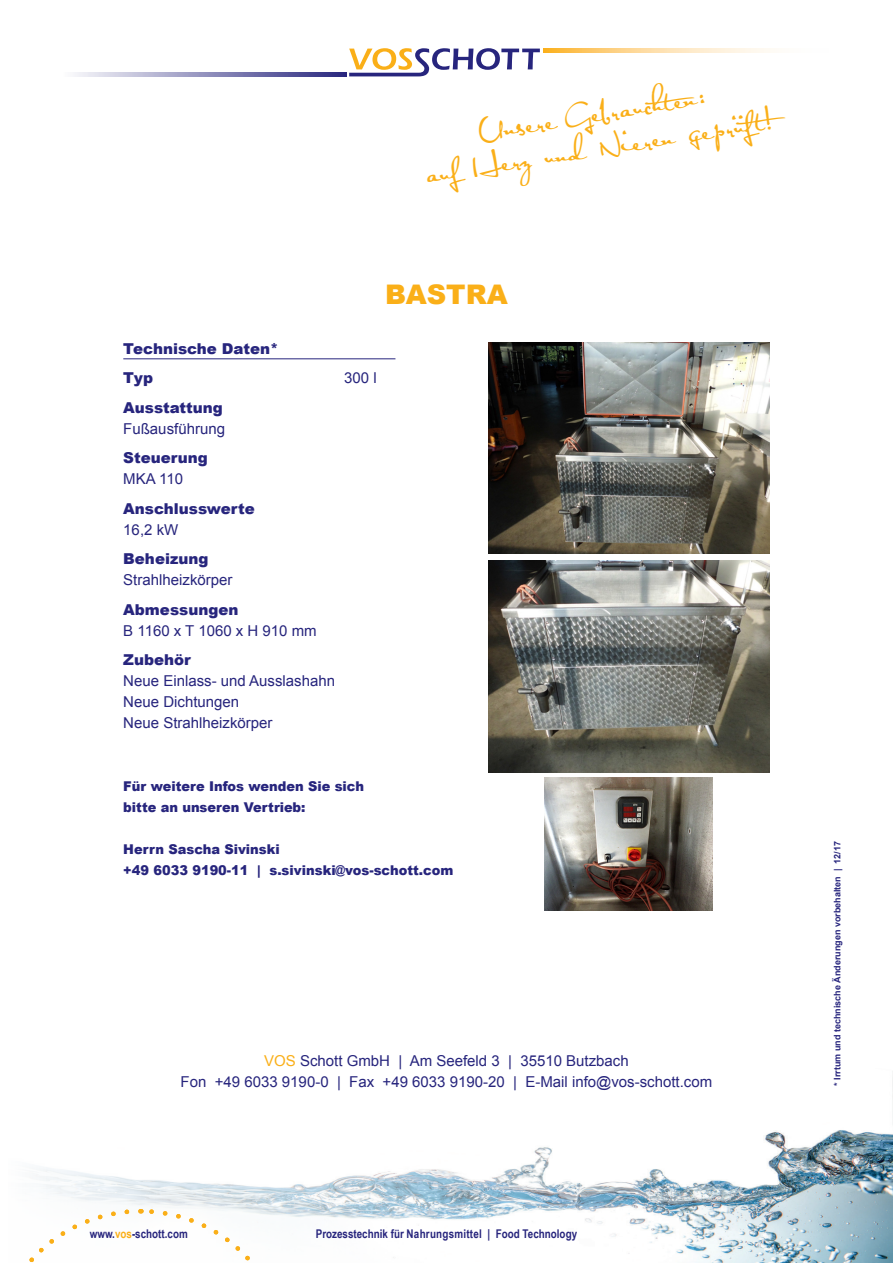
<style>
.page{position:relative;width:893px;height:1263px;background:#fff}
.page>*{position:absolute;margin:0;border:0;box-sizing:border-box;transform-origin:0 0}
.Headline-28pt-links{font:27px "Satisfaction";color:#faaf18}
.Headline-28pt-links-2{font:900 27px "Arial";color:#faaf18}
.Tabelle-Body{font:15px "Arial";color:#27257d}
.Tabelle-Headline{font:900 15px "Arial";color:#27257d}
.Tabelle-Body-Linie{font:900 15px "Arial";color:#27257d}
.Tabelle-Headline-2{font:15px "Arial";color:#27257d}
.Tabelle-Body-2{font:900 13.5px/21px "Arial";color:#27257d;scale:.96 1}
.t1{font:700 12px "Arial Narrow";color:#27257d}
.Headline-16pt{font:700 9px "Arial";color:#27257d}
.s1{color:#faaf18}
</style>
<div class="page">
<img style="left:39px;top:1071px;width:854px;height:192px">
<svg style="left:349px;top:48px;width:191px;height:28px"></svg>
<svg style="left:75px;top:73px;width:271px;height:3px"></svg>
<svg style="left:543px;top:49px;width:228px;height:3px"></svg>
<svg style="left:29px;top:1207px;width:103px;height:56px"></svg>
<svg style="left:140px;top:1207px;width:151px;height:56px"></svg>
<hr style="left:123px;top:358px;width:272px;height:1px;background:#27257d">
<img style="left:488px;top:343px;width:282px;height:211px">
<img style="left:488px;top:560px;width:282px;height:212px">
<img style="left:545px;top:778px;width:168px;height:133px">
<p class="Headline-28pt-links" style="left:477px;top:114px;width:234px;rotate:-9deg">Unsere Gebrauchten:</p>
<p class="Headline-28pt-links" style="left:423px;top:157px;width:353px;rotate:-9deg">auf Herz und Nieren ge prüft!</p>
<p class="Headline-28pt-links-2" style="left:385px;top:275px;width:124px">BASTRA</p>
<p class="Tabelle-Body-Linie" style="left:123px;top:337px;width:157px">Technische Daten*</p>
<p class="Tabelle-Headline" style="left:123px;top:367px;width:31px">Typ</p>
<p class="Tabelle-Headline-2" style="left:344px;top:368px;width:34px">300 l</p>
<p class="Tabelle-Headline" style="left:123px;top:396px;width:101px">Ausstattung</p>
<p class="Tabelle-Body" style="left:123px;top:419px;width:103px">Fußausführung</p>
<p class="Tabelle-Headline" style="left:123px;top:447px;width:86px">Steuerung</p>
<p class="Tabelle-Body" style="left:123px;top:469px;width:61px">MKA 110</p>
<p class="Tabelle-Headline" style="left:123px;top:498px;width:133px">Anschlusswerte</p>
<p class="Tabelle-Body" style="left:123px;top:520px;width:57px">16,2 kW</p>
<p class="Tabelle-Headline" style="left:123px;top:548px;width:87px">Beheizung</p>
<p class="Tabelle-Body" style="left:123px;top:570px;width:111px">Strahlheizkörper</p>
<p class="Tabelle-Headline" style="left:123px;top:599px;width:117px">Abmessungen</p>
<p class="Tabelle-Body" style="left:123px;top:621px;width:195px">B 1160 x T 1060 x H 910 mm</p>
<p class="Tabelle-Headline" style="left:123px;top:649px;width:69px">Zubehör</p>
<p class="Tabelle-Body" style="left:123px;top:671px;width:213px">Neue Einlass- und Ausslashahn</p>
<p class="Tabelle-Body" style="left:123px;top:692px;width:117px">Neue Dichtungen</p>
<p class="Tabelle-Body" style="left:123px;top:713px;width:151px">Neue Strahlheizkörper</p>
<p class="Tabelle-Body-2" style="left:123px;top:776px;width:252px">Für weitere Infos wenden Sie sich bitte an unseren Vertrieb:</p>
<p class="Tabelle-Body-2" style="left:123px;top:839px;width:164px">Herrn Sascha Sivinski</p>
<p class="Tabelle-Body-2" style="left:123px;top:860px;width:345px">+49 6033 9190-11 | s.sivinski@vos-schott.com</p>
<p class="Tabelle-Body" style="left:264px;top:1050px;width:366px"><span class="s1">VOS</span> Schott GmbH | Am Seefeld 3 | 35510 Butzbach</p>
<p class="Tabelle-Body" style="left:181px;top:1071px;width:533px">Fon +49 6033 9190-0 | Fax +49 6033 9190-20 | E-Mail info@vos-schott.com</p>
<p class="Headline-16pt" style="left:831px;top:1086px;width:246px;rotate:-90deg">* Irrtum und technische Änderungen vorbehalten | 12/17</p>
<p class="t1" style="left:90px;top:1225px;width:100px">www.<span class="s1">vos</span>-schott.com</p>
<p class="t1" style="left:316px;top:1225px;width:263px">Prozesstechnik für Nahrungsmittel | Food Technology</p>
</div>
